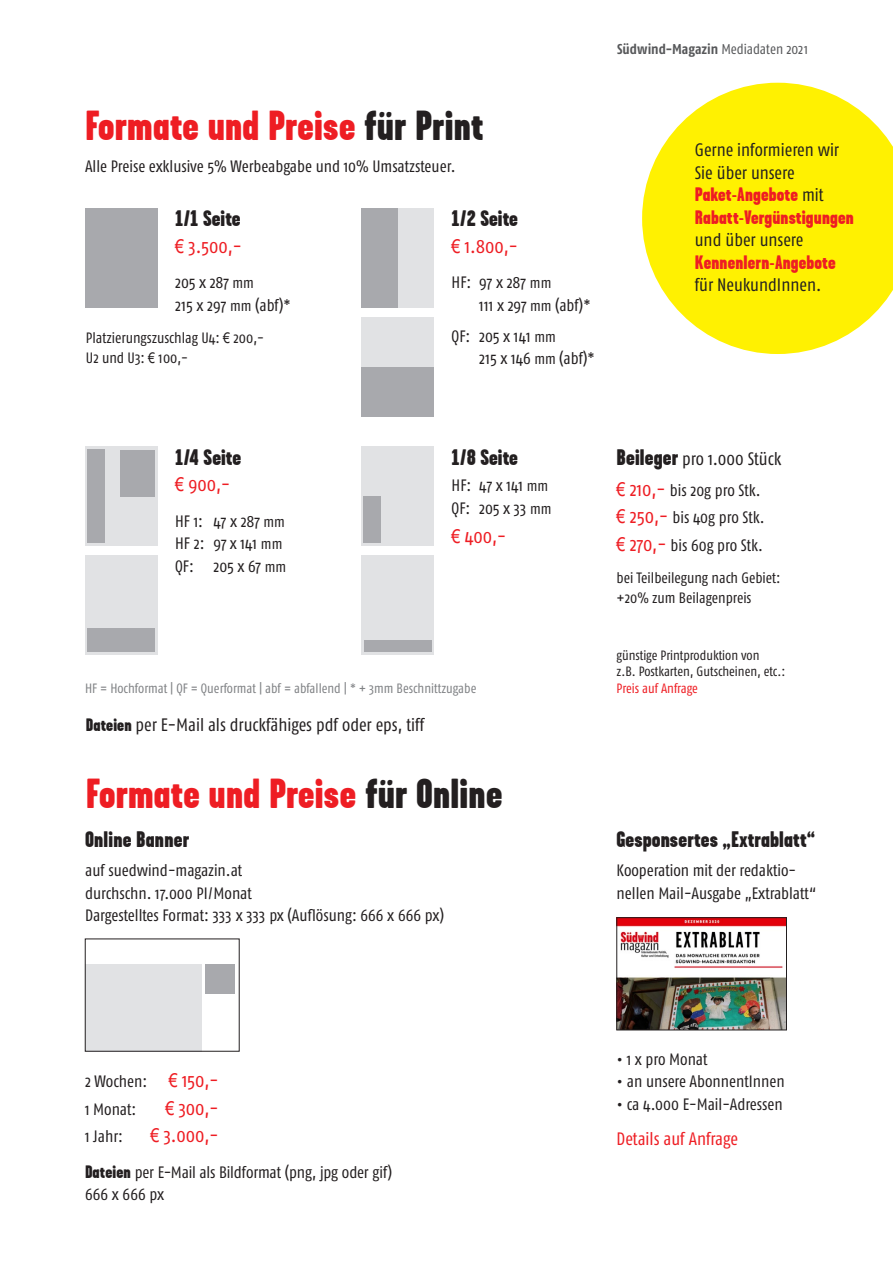
<style>
.page{position:relative;width:893px;height:1263px;background:#fff}
.page>*{position:absolute;margin:0;border:0;box-sizing:border-box;transform-origin:0 0}
.t1{font:900 42px "Garage Gothic";letter-spacing:.005em;color:#ee1d23}
.t2{font:900 22.5px "Garage Gothic";letter-spacing:.005em;color:#231f20}
.t3{font:900 19.5px/22.5px "Garage Gothic";letter-spacing:.005em;color:#ee1d23}
.t4{font:19.5px "Fago Co";color:#ee1d23}
.t5{font:18px/22.5px "Fago Co";color:#231f20}
.t6{font:18px "Fago Co";color:#ee1d23}
.t7{font:16.5px/22.5px "Fago Co";color:#231f20}
.t8{font:15px/19.5px "Fago Co";color:#231f20}
.t9{font:700 14.25px "Fago Co";letter-spacing:-.005em;color:#57585a}
.t10{font:13.5px "Fago Co";color:#808285}
.t11{font:13.5px/16.5px "Fago Co";letter-spacing:-.005em;color:#231f20}
.t12{font:13.5px "Fago Co";color:#ee1d23}
.s1{color:#231f20}
.s2{font-family:"Arial Narrow"}
.s3{font-size:15px}
.s4{font-weight:400}
.s5{font-family:"Fago Co";font-weight:400;font-size:18px;color:#231f20}
.s6{font-family:"Garage Gothic";font-weight:900}
.s7{font-family:"Garage Gothic";font-weight:900;font-size:22.5px}
.s8{font-family:"Arial Narrow";font-size:19.5px;color:#ee1d23}
.s9{font-size:19.5px;color:#ee1d23}
.s10{font-family:"Garage Gothic";font-weight:900;font-size:18px}
.s11{font-size:19.5px}
</style>
<div class="page">
<div style="left:361px;top:317px;width:73px;height:100px;background:#e1e2e4"></div>
<div style="left:361px;top:367px;width:73px;height:50px;background:#a8a9ad"></div>
<div style="left:85px;top:446px;width:72px;height:100px;background:#e1e2e4"></div>
<div style="left:87px;top:450px;width:17px;height:93px;background:#a8a9ad"></div>
<div style="left:121px;top:450px;width:34px;height:46px;background:#a8a9ad"></div>
<div style="left:85px;top:555px;width:72px;height:100px;background:#e1e2e4"></div>
<div style="left:87px;top:628px;width:68px;height:24px;background:#a8a9ad"></div>
<div style="left:361px;top:446px;width:73px;height:100px;background:#e1e2e4"></div>
<div style="left:364px;top:496px;width:17px;height:47px;background:#a8a9ad"></div>
<div style="left:361px;top:555px;width:73px;height:100px;background:#e1e2e4"></div>
<div style="left:364px;top:640px;width:67px;height:12px;background:#a8a9ad"></div>
<svg style="left:642px;top:83px;width:251px;height:271px;fill:#fff101"></svg>
<svg style="left:85px;top:938px;width:155px;height:113px"></svg>
<img style="left:619px;top:919px;width:166px;height:109px">
<div style="left:617px;top:917px;width:170px;height:113px;border:1px solid #231f20"></div>
<div style="left:85px;top:208px;width:72px;height:100px;background:#a8a9ad"></div>
<div style="left:361px;top:208px;width:73px;height:100px;background:#e1e2e4"></div>
<div style="left:361px;top:208px;width:37px;height:100px;background:#a8a9ad"></div>
<h1 class="t1" style="left:85px;top:102px;width:400px">Formate und Preise <span class="s1">für Print</span></h1>
<p class="t7" style="left:85px;top:155px;width:372px">Alle Preise exklusive 5% Werbeabgabe und 10% Umsatzsteuer.</p>
<h2 class="t2" style="left:175px;top:206px;width:67px">1/1 Seite</h2>
<p class="t4" style="left:175px;top:235px;width:68px"><span class="s2">€</span> 3.500,-</p>
<p class="t7" style="left:175px;top:271px;width:117px">205 x 287 <span class="s3">mm<br></span>215 x 297 <span class="s3">mm</span> (abf)*</p>
<p class="t8" style="left:86px;top:328px;width:180px">Platzierungszuschlag U4: <span class="s2">€</span> 200,-<br>U2 und U3: <span class="s2">€</span> 100,-</p>
<h2 class="t2" style="left:452px;top:206px;width:68px">1/2 Seite</h2>
<p class="t4" style="left:452px;top:235px;width:68px"><span class="s2">€</span> 1.800,-</p>
<p class="t7" style="left:479px;top:271px;width:113px;text-indent:-28px">HF: 97 x 287 <span class="s3">mm<br></span>111 x 297 <span class="s3">mm</span> (abf)*</p>
<p class="t7" style="left:479px;top:325px;width:117px;text-indent:-28px">QF: 205 x 141 <span class="s3">mm<br></span>215 x 146 <span class="s3">mm</span> (abf)*</p>
<p class="t9" style="left:617px;top:41px;width:192px">Südwind-Magazin <span class="s4">Mediadaten 2021</span></p>
<p class="t5" style="left:695px;top:139px;width:146px">Gerne informieren wir<br>Sie über unsere</p>
<p class="t3" style="left:695px;top:183px;width:161px">Paket-Angebote <span class="s5">mit<br></span>Rabatt-Vergünstigungen</p>
<p class="t5" style="left:695px;top:229px;width:110px">und über unsere</p>
<p class="t3" style="left:695px;top:251px;width:142px">Kennenlern-Angebote</p>
<p class="t5" style="left:695px;top:274px;width:128px">für NeukundInnen.</p>
<h2 class="t2" style="left:175px;top:444px;width:68px">1/4 Seite</h2>
<p class="t4" style="left:175px;top:473px;width:57px"><span class="s2">€</span> 900,-</p>
<p class="t7" style="left:175px;top:509px;width:112px">HF 1: 47 x 287 <span class="s3">mm<br></span>HF 2: 97 x 141 <span class="s3">mm<br></span>QF: 205 x 67 <span class="s3">mm</span></p>
<h2 class="t2" style="left:452px;top:444px;width:68px">1/8 Seite</h2>
<p class="t7" style="left:452px;top:474px;width:101px">HF: 47 x 141 <span class="s3">mm<br></span>QF: 205 x 33 <span class="s3">mm</span></p>
<p class="t4" style="left:452px;top:525px;width:56px"><span class="s2">€</span> 400,-</p>
<p class="t10" style="left:85px;top:681px;width:393px">HF = Hochformat | QF = Querformat | abf = abfallend | * + 3mm Beschnittzugabe</p>
<p class="t5" style="left:86px;top:713px;width:340px"><span class="s6">Dateien</span> per E-Mail als druckfähiges pdf oder eps, tiff</p>
<h1 class="t1" style="left:86px;top:770px;width:418px">Formate und Preise <span class="s1">für Online</span></h1>
<h2 class="t2" style="left:85px;top:827px;width:106px">Online Banner</h2>
<p class="t7" style="left:85px;top:859px;width:360px">auf suedwind-magazin.at<br>durchschn. 17.000 PI/Monat<br>Dargestelltes Format: 333 x 333 px (Auflösung: 666 x 666 px)</p>
<p class="t5" style="left:617px;top:447px;width:166px"><span class="s7">Beileger</span> pro 1.000 Stück</p>
<p class="t7" style="left:617px;top:476px;width:150px;line-height:27.6px"><span class="s8">€</span> <span class="s9">210,-</span> bis 20g pro Stk. <span class="s8">€</span> <span class="s9">250,-</span> bis 40g pro Stk. <span class="s8">€</span> <span class="s9">270,-</span> bis 60g pro Stk.</p>
<p class="t8" style="left:617px;top:568px;width:166px">bei Teilbeilegung nach Gebiet: +20% zum Beilagenpreis</p>
<p class="t11" style="left:617px;top:647px;width:170px">günstige Printproduktion von<br>z.B. Postkarten, Gutscheinen, etc.:</p>
<p class="t12" style="left:617px;top:680px;width:83px">Preis auf Anfrage</p>
<h2 class="t2" style="left:617px;top:827px;width:200px">Gesponsertes „Extrablatt“</h2>
<p class="t7" style="left:617px;top:859px;width:201px">Kooperation mit der redaktio&shy;nellen Mail-Ausgabe „Extrablatt“</p>
<p class="t7" style="left:85px;top:1067px;width:135px;line-height:27.6px">2 Wochen: <span class="s8">€</span> <span class="s9">150,-<br></span>1 Monat:</p>
<p class="t4" style="left:165px;top:1097px;width:55px"><span class="s2">€</span> 300,-</p>
<p class="t7" style="left:85px;top:1125px;width:39px">1 Jahr:</p>
<p class="t4" style="left:150px;top:1124px;width:70px"><span class="s2">€</span> 3.000,-</p>
<p class="t7" style="left:85px;top:1160px;width:309px"><span class="s10">Dateien</span> per E-Mail als Bildformat (png, jpg oder gif)<br>666 x 666 px</p>
<p class="t7" style="left:617px;top:1047px;width:93px"><span class="s11">•</span> 1 x pro Monat</p>
<p class="t7" style="left:617px;top:1070px;width:170px"><span class="s11">•</span> an unsere AbonnentInnen</p>
<p class="t7" style="left:617px;top:1092px;width:168px"><span class="s11">•</span> ca 4.000 E-Mail-Adressen</p>
<p class="t6" style="left:617px;top:1128px;width:123px">Details auf Anfrage</p>
</div>
